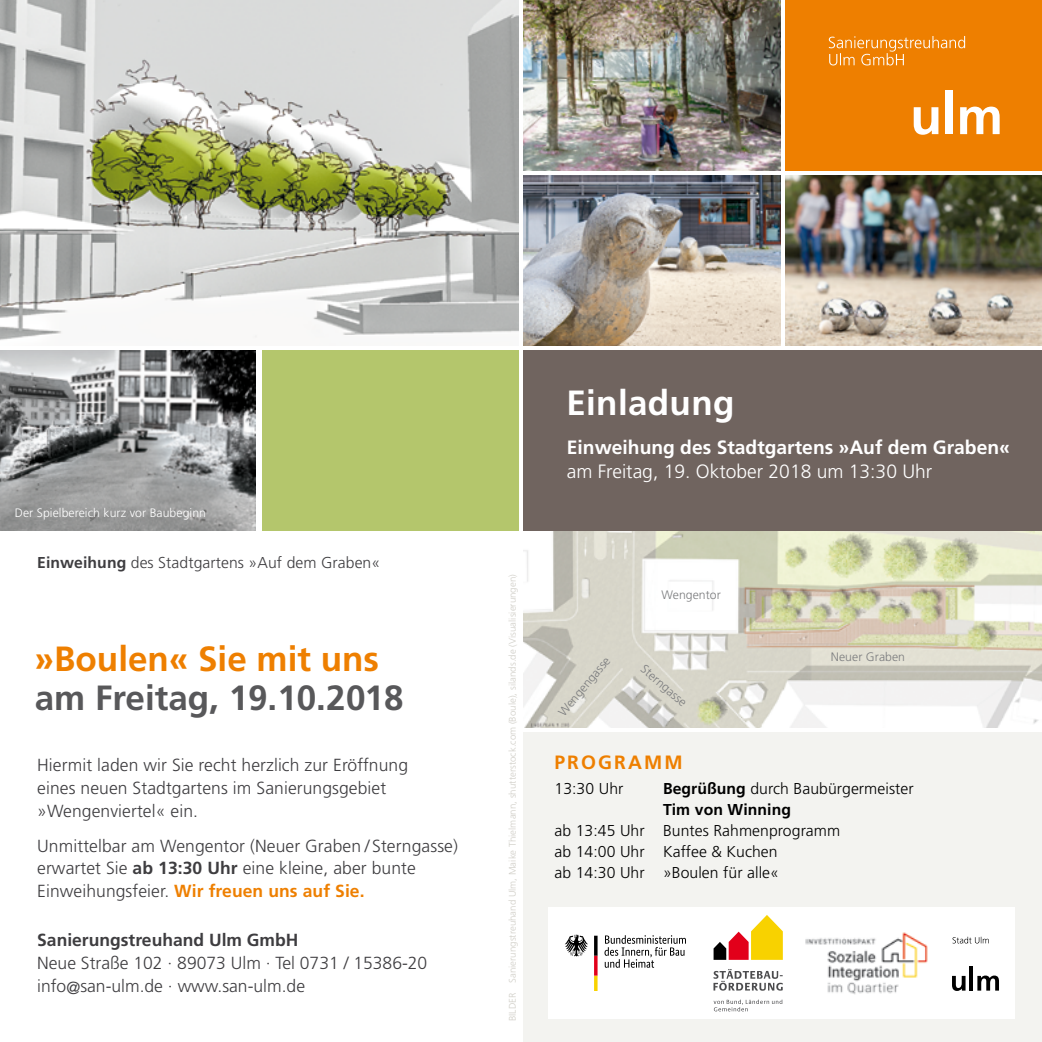
<style>
.page{position:relative;width:1042px;height:1042px;background:#fff}
.page>*{position:absolute;margin:0;border:0;box-sizing:border-box;transform-origin:0 0}
.t1{font:700 35px "Frutiger LT Std";color:#58585a}
.t2{font:700 35px "Frutiger LT Std";color:#ee7f00}
.t3{font:700 35px "Frutiger LT Std";letter-spacing:.01em;color:#fff}
.t4{font:700 19.25px "Frutiger LT Std";color:#fff}
.t5{font:300 19.25px "Frutiger LT Std";color:#fff}
.t6{font:700 19.25px "Frutiger LT Std";letter-spacing:.11em;color:#ee7f00}
.t7{font:300 17.5px/22.8px "Frutiger LT Std";letter-spacing:.005em;color:#3e3d40}
.t8{font:700 17.5px "Frutiger LT Std";color:#3e3d40}
.t9{font:300 15.75px/21px "Frutiger LT Std";letter-spacing:.005em;color:#000}
.t10{font:700 15.75px/21px "Frutiger LT Std";letter-spacing:.005em;color:#000}
.t11{font:300 15.75px "Frutiger LT Std";letter-spacing:.005em;color:#3e3d40}
.t12{font:300 12.25px "Frutiger LT Std";letter-spacing:.005em;color:#7b7c7e}
.t13{font:300 12.25px "Frutiger LT Std";letter-spacing:.005em;color:#fff}
.t14{font:300 9.62px "Frutiger LT Std";letter-spacing:.005em;color:#d0cec7}
.s1{font-weight:700}
.s2{font-weight:700;color:#ee7f00}
.s3{font-weight:300}
</style>
<div class="page">
<div style="left:523px;top:733px;width:519px;height:309px;background:#f3f3f0"></div>
<img style="left:523px;top:531px;width:519px;height:196px">
<div style="left:548px;top:908px;width:467px;height:111px;background:#fff"></div>
<svg style="left:713px;top:915px;width:70px;height:45px"></svg>
<svg style="left:713px;top:999px;width:69px;height:12px"></svg>
<svg style="left:713px;top:969px;width:70px;height:21px"></svg>
<img style="left:805px;top:932px;width:123px;height:63px">
<svg style="left:952px;top:937px;width:37px;height:6px"></svg>
<svg style="left:952px;top:976px;width:13px;height:15px"></svg>
<hr style="left:969px;top:966px;width:4px;height:24px;background:#000">
<svg style="left:977px;top:975px;width:22px;height:15px"></svg>
<svg style="left:604px;top:935px;width:82px;height:33px"></svg>
<svg style="left:565px;top:935px;width:23px;height:21px"></svg>
<svg style="left:594px;top:935px;width:3px;height:56px"></svg>
<img style="left:0;top:351px;width:256px;height:180px">
<img style="left:523px;top:175px;width:257px;height:171px">
<img style="left:785px;top:175px;width:257px;height:171px">
<img style="left:523px;top:0;width:257px;height:170px">
<div style="left:785px;top:0;width:257px;height:170px;background:#ee7f00"></div>
<svg style="left:829px;top:36px;width:136px;height:29px"></svg>
<svg style="left:913px;top:107px;width:25px;height:28px"></svg>
<div style="left:946px;top:90px;width:7px;height:44px;background:#fff"></div>
<svg style="left:960px;top:107px;width:39px;height:27px"></svg>
<div style="left:262px;top:351px;width:256px;height:180px;background:#b4c66c"></div>
<div style="left:523px;top:351px;width:519px;height:180px;background:#70645f"></div>
<img style="left:0;top:0;width:518px;height:340px">
<p class="t13" style="left:15px;top:505px;width:193px">Der Spielbereich kurz vor Baubeginn</p>
<p class="t11" style="left:37px;top:554px;width:344px"><span class="s1">Einweihung</span> des Stadtgartens »Auf dem Graben«</p>
<h1 class="t2" style="left:35px;top:638px;width:346px">»Boulen« Sie mit uns</h1>
<h1 class="t1" style="left:35px;top:677px;width:370px">am Freitag, 19.10.2018</h1>
<p class="t7" style="left:37px;top:754px;width:372px">Hiermit laden wir Sie recht herzlich zur Eröffnung eines neuen Stadtgartens im Sanierungsgebiet »Wengenviertel« ein.</p>
<p class="t7" style="left:37px;top:834px;width:422px">Unmittelbar am Wengentor (Neuer Graben / Sterngasse) erwartet Sie <span class="s1">ab 13:30 Uhr</span> eine kleine, aber bunte<br>Einweihungsfeier. <span class="s2">Wir freuen uns auf Sie.</span></p>
<p class="t8" style="left:37px;top:930px;width:263px">Sanierungstreuhand Ulm GmbH</p>
<p class="t7" style="left:37px;top:951px;width:392px">Neue Straße 102 · 89073 Ulm · Tel 0731 / 15386-20 info@san-ulm.de · www.san-ulm.de</p>
<p class="t14" style="left:507px;top:1021px;width:449px;rotate:-90deg">BILDER Sanierungstreuhand Ulm, Maike Thielmann, shutterstock.com (Boule), silands.de (Visualisierungen)</p>
<h1 class="t3" style="left:566px;top:382px;width:170px">Einladung</h1>
<p class="t4" style="left:567px;top:436px;width:444px">Einweihung des Stadtgartens »Auf dem Graben«</p>
<p class="t5" style="left:567px;top:461px;width:367px">am Freitag, 19. Oktober 2018 um 13:30 Uhr</p>
<p class="t12" style="left:555px;top:710px;width:75px;rotate:-50deg">Wengengasse</p>
<p class="t12" style="left:661px;top:588px;width:61px">Wengentor</p>
<p class="t12" style="left:647px;top:661px;width:58px;rotate:41deg">Sterngasse</p>
<p class="t12" style="left:831px;top:649px;width:76px">Neuer Graben</p>
<p class="t6" style="left:554px;top:751px;width:130px">PROGRAMM</p>
<p class="t9" style="left:554px;top:778px;width:70px">13:30 Uhr</p>
<p class="t10" style="left:663px;top:777px;width:252px">Begrüßung <span class="s3">durch Baubürgermeister<br></span>Tim von Winning</p>
<p class="t9" style="left:554px;top:820px;width:287px">ab 13:45 Uhr Buntes Rahmenprogramm ab 14:00 Uhr Kaffee &amp; Kuchen<br>ab 14:30 Uhr »Boulen für alle«</p>
</div>
